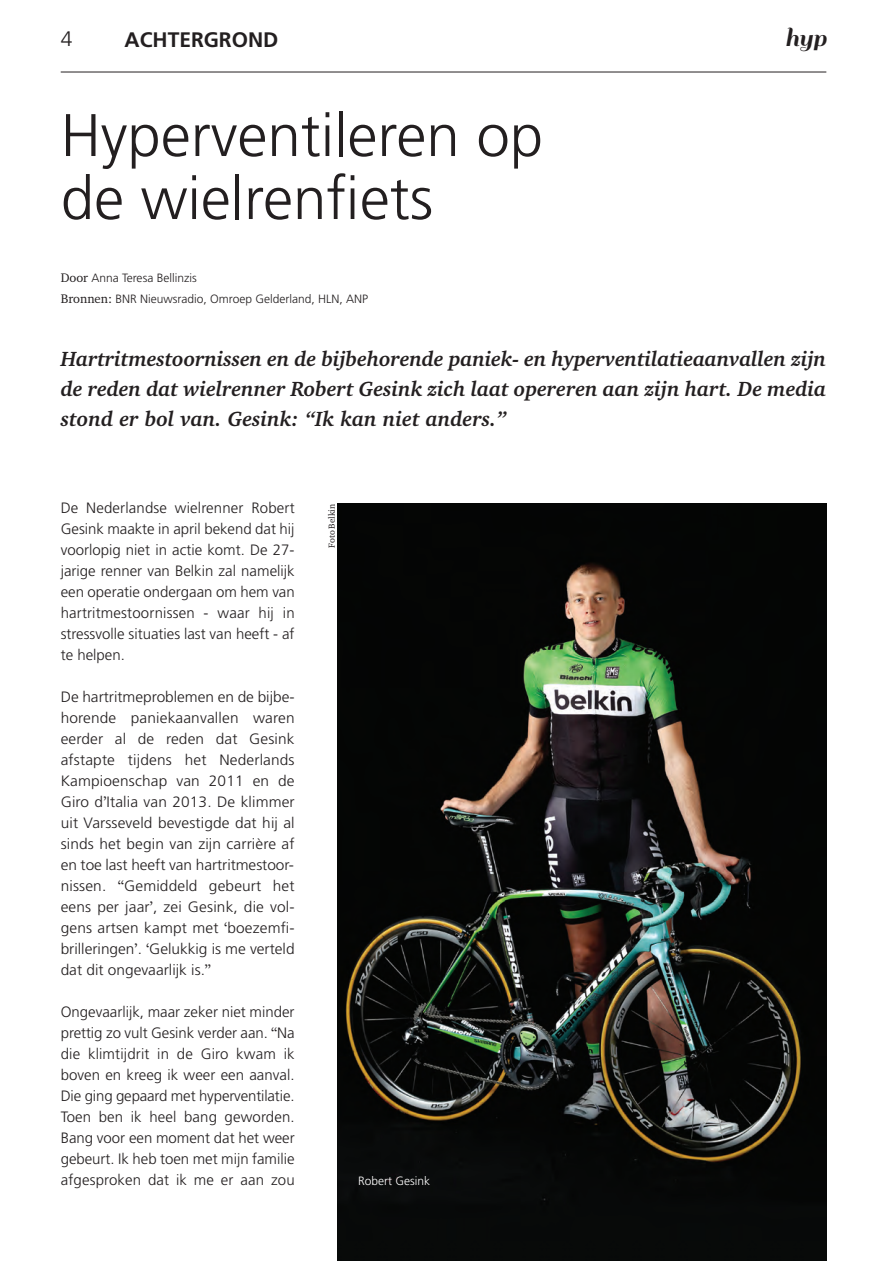
<style>
.page{position:relative;width:885px;height:1261px;background:#fff}
.page>*{position:absolute;margin:0;border:0;box-sizing:border-box;transform-origin:0 0}
.t1{font:300 60px/63px "Frutiger";color:#231f20}
.t2{font:28.5px "Sail";color:#231f20}
.t3{font:italic 700 21px/30px "Charter";color:#231f20;text-align:justify}
.t4{font:700 21px "Frutiger CE";color:#231f20}
.t5{font:300 21px "Frutiger";color:#231f20}
.t6{font:300 15px/21px "Frutiger";color:#231f20;text-align:justify}
.t7{font:300 12px/21px "Frutiger";color:#231f20}
.t8{font:300 12px "Frutiger";color:#fff}
.t9{font:9px "Charter ITC";color:#231f20}
.s1{font-family:"Charter ITC";font-weight:400;font-size:12.75px}
.s2{font-family:"Charter ITC";font-weight:400}
</style>
<div class="page">
<hr style="left:61px;top:72px;width:765px;height:1px;background:#231f20">
<img style="left:337px;top:504px;width:489px;height:757px">
<h3 class="t5" style="left:61px;top:30px;width:13px">4</h3>
<h3 class="t4" style="left:124px;top:31px;width:155px">ACHTERGROND</h3>
<h2 class="t2" style="left:785px;top:21px;width:43px">hyp</h2>
<h1 class="t1" style="left:61px;top:108px;width:484px">Hyperventileren op de wielrenfiets</h1>
<p class="t7" style="left:61px;top:268px;width:309px"><span class="s1">Door</span> Anna Teresa Bellinzis<br><span class="s1">Bronnen:</span> BNR Nieuwsradio, Omroep Gelderland, HLN, ANP</p>
<h3 class="t3" style="left:61px;top:343px;width:767px">Hartritmestoornissen en de bijbehorende paniek- en hyperventilatieaanvallen zijn de reden dat wielrenner Robert Gesink zich laat opereren aan zijn hart. De media stond er bol van. Gesink: “Ik kan niet anders.”</h3>
<p class="t6" style="left:61px;top:498px;width:235px">De Nederlandse wielrenner Robert Gesink maakte in april bekend dat hij voorlopig niet in actie komt. De 27- jarige renner van Belkin zal namelijk een operatie ondergaan om hem van hartritmestoornissen - waar hij in stressvolle situaties last van heeft - af te helpen.</p>
<p class="t6" style="left:61px;top:687px;width:235px">De hartritmeproblemen en de bijbe&shy;horende paniekaanvallen waren eerder al de reden dat Gesink afstapte tijdens het Nederlands Kampioenschap van 2011 en de Giro d<span class="s2">’</span>Italia van 2013. De klimmer uit Varsseveld bevestigde dat hij al sinds het begin van zijn carrière af en toe last heeft van hartritmestoor&shy;nissen. <span class="s2">“</span>Gemiddeld gebeurt het eens per jaar<span class="s2">’</span>, zei Gesink, die vol&shy;gens artsen kampt met <span class="s2">‘</span>boezemfi&shy;brilleringen<span class="s2">’</span>. <span class="s2">‘</span>Gelukkig is me verteld dat dit ongevaarlijk is.<span class="s2">”</span></p>
<p class="t6" style="left:61px;top:1002px;width:235px">Ongevaarlijk, maar zeker niet minder prettig zo vult Gesink verder aan. <span class="s2">“</span>Na die klimtijdrit in de Giro kwam ik boven en kreeg ik weer een aanval.<br>Die ging gepaard met hyperventilatie.<br>Toen ben ik heel bang geworden.<br>Bang voor een moment dat het weer gebeurt. Ik heb toen met mijn familie afgesproken dat ik me er aan zou</p>
<p class="t9" style="left:326px;top:548px;width:45px;rotate:-90deg">Foto Belkin</p>
<p class="t8" style="left:358px;top:1176px;width:74px">Robert Gesink</p>
</div>
